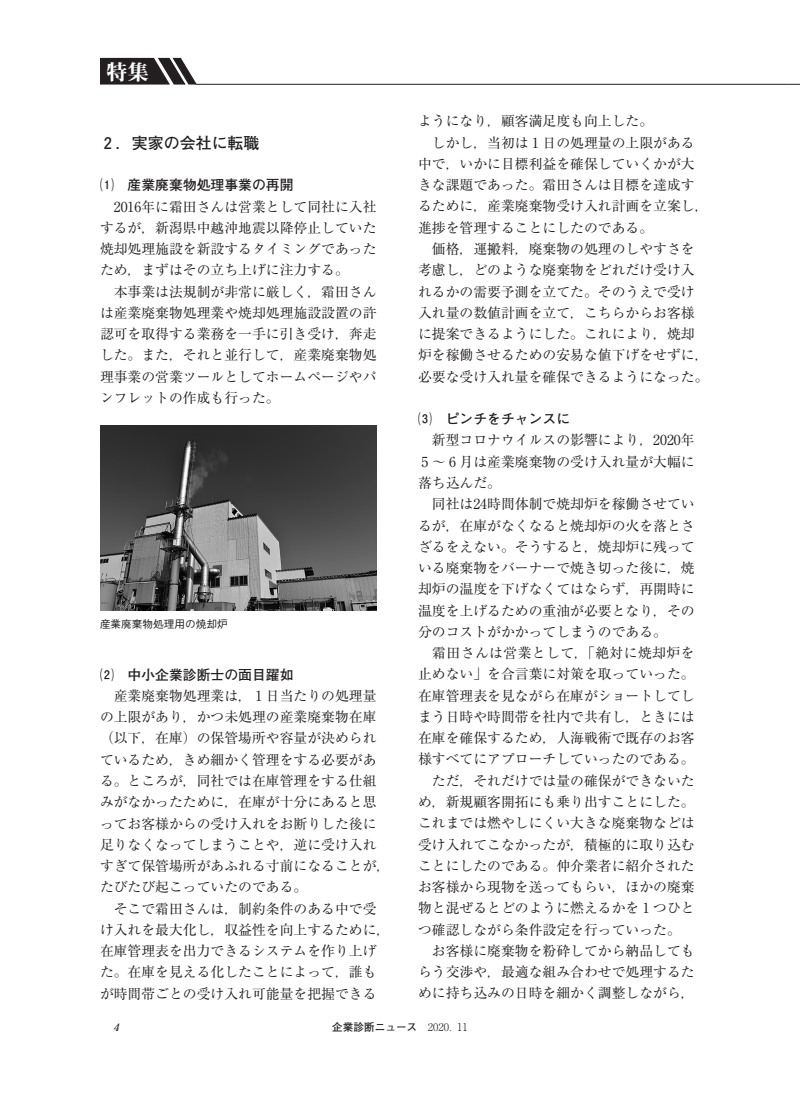
<style>
.page{position:relative;width:800px;height:1119px;background:#fff}
.page>*{position:absolute;margin:0;border:0;box-sizing:border-box;transform-origin:0 0}
.t1{font:21.3px "Midashi Min Pr 6 MA31";color:#fff}
.t2{font:700 15.9px "Futo Go B101 Pr 6";color:#231f20}
.t3{font:13.8px/21.3px "Ryumin Pr 6";color:#231f20}
.t4{font:700 13.8px "Futo Go B101 Pr 6";color:#231f20}
.t5{font:700 10.65px "Futo Go B101 Pro";color:#231f20}
.t6{font:500 10.65px "Gothic BBB Pr 6";color:#231f20}
.t7{font:italic 10.65px "Century Old Style Std";color:#231f20}
.s1{font-family:"Hankaku Num Ftg";font-weight:400}
.s2{font-family:"Ryumin Pro";font-weight:300}
</style>
<div class="page">
<svg style="left:100px;top:57px;width:98px;height:28px;background:#4f4c4d"></svg>
<hr style="left:196px;top:84px;width:591px;height:1px;background:#231f20">
<svg style="left:787px;top:84px;width:12px;height:1px"></svg>
<img style="left:100px;top:425px;width:276px;height:185px">
<h1 class="t1" style="left:106px;top:55px;width:44px">特集</h1>
<p class="t2" style="left:104px;top:130px;width:157px"><span class="s1">2</span> ．実家の会社に転職</p>
<p class="t4" style="left:100px;top:174px;width:195px">⑴　産業廃棄物処理事業の再開</p>
<p class="t3" style="left:100px;top:195px;width:278px">　2016年に霜田さんは営業として同社に入社するが，新潟県中越沖地震以降停止していた焼却処理施設を新設するタイミングであったため，まずはその立ち上げに注力する。<br>　本事業は法規制が非常に厳しく，霜田さんは産業廃棄物処理業や焼却処理施設設置の許認可を取得する業務を一手に引き受け，奔走した。また，それと並行して，産業廃棄物処理事業の営業ツールとしてホームページやパンフレットの作成も行った。</p>
<p class="t6" style="left:100px;top:615px;width:129px">産業廃棄物処理用の焼却炉</p>
<p class="t4" style="left:100px;top:663px;width:195px">⑵　中小企業診断士の面目躍如</p>
<p class="t3" style="left:100px;top:684px;width:292px">　産業廃棄物処理業は， 1 日当たりの処理量の上限があり，かつ未処理の産業廃棄物在庫（以下，在庫）の保管場所や容量が決められているため，きめ細かく管理をする必要がある。ところが，同社では在庫管理をする仕組みがなかったために，在庫が十分にあると思ってお客様からの受け入れをお断りした後に足りなくなってしまうことや，逆に受け入れすぎて保管場所があふれる寸前になることが，たびたび起こっていたのである。<br>　そこで霜田さんは，制約条件のある中で受け入れを最大化し，収益性を向上するために，在庫管理表を出力できるシステムを作り上げた。在庫を見える化したことによって，誰もが時間帯ごとの受け入れ可能量を把握できる</p>
<p class="t3" style="left:418px;top:110px;width:292px">ようになり，顧客満足度も向上した。<br>　しかし，当初は 1 日の処理量の上限がある中で，いかに目標利益を確保していくかが大きな課題であった。霜田さんは目標を達成するために，産業廃棄物受け入れ計画を立案し，進捗を管理することにしたのである。<br>　価格，運搬料，廃棄物の処理のしやすさを考慮し，どのような廃棄物をどれだけ受け入れるかの需要予測を立てた。そのうえで受け入れ量の数値計画を立て，こちらからお客様に提案できるようにした。これにより，焼却炉を稼働させるための安易な値下げをせずに，必要な受け入れ量を確保できるようになった。</p>
<p class="t4" style="left:418px;top:408px;width:154px">⑶　ピンチをチャンスに</p>
<p class="t3" style="left:418px;top:429px;width:278px">　新型コロナウイルスの影響により，2020年<br>5 ～ 6 月は産業廃棄物の受け入れ量が大幅に落ち込んだ。<br>　同社は24時間体制で焼却炉を稼働させているが，在庫がなくなると焼却炉の火を落とさざるをえない。そうすると，焼却炉に残っている廃棄物をバーナーで焼き切った後に，焼却炉の温度を下げなくてはならず，再開時に温度を上げるための重油が必要となり，その分のコストがかかってしまうのである。<br>　霜田さんは営業として，「絶対に焼却炉を止めない」を合言葉に対策を取っていった。在庫管理表を見ながら在庫がショートしてしまう日時や時間帯を社内で共有し，ときには在庫を確保するため，人海戦術で既存のお客様すべてにアプローチしていったのである。　ただ，それだけでは量の確保ができないため，新規顧客開拓にも乗り出すことにした。これまでは燃やしにくい大きな廃棄物などは受け入れてこなかったが，積極的に取り込むことにしたのである。仲介業者に紹介されたお客様から現物を送ってもらい，ほかの廃棄物と混ぜるとどのように燃えるかを 1 つひとつ確認しながら条件設定を行っていった。　お客様に廃棄物を粉砕してから納品してもらう交渉や，最適な組み合わせで処理するために持ち込みの日時を細かく調整しながら，</p>
<p class="t7" style="left:114px;top:1019px;width:7px">4</p>
<p class="t5" style="left:332px;top:1018px;width:137px">企業診断ニュース　<span class="s2">2020．11</span></p>
</div>
